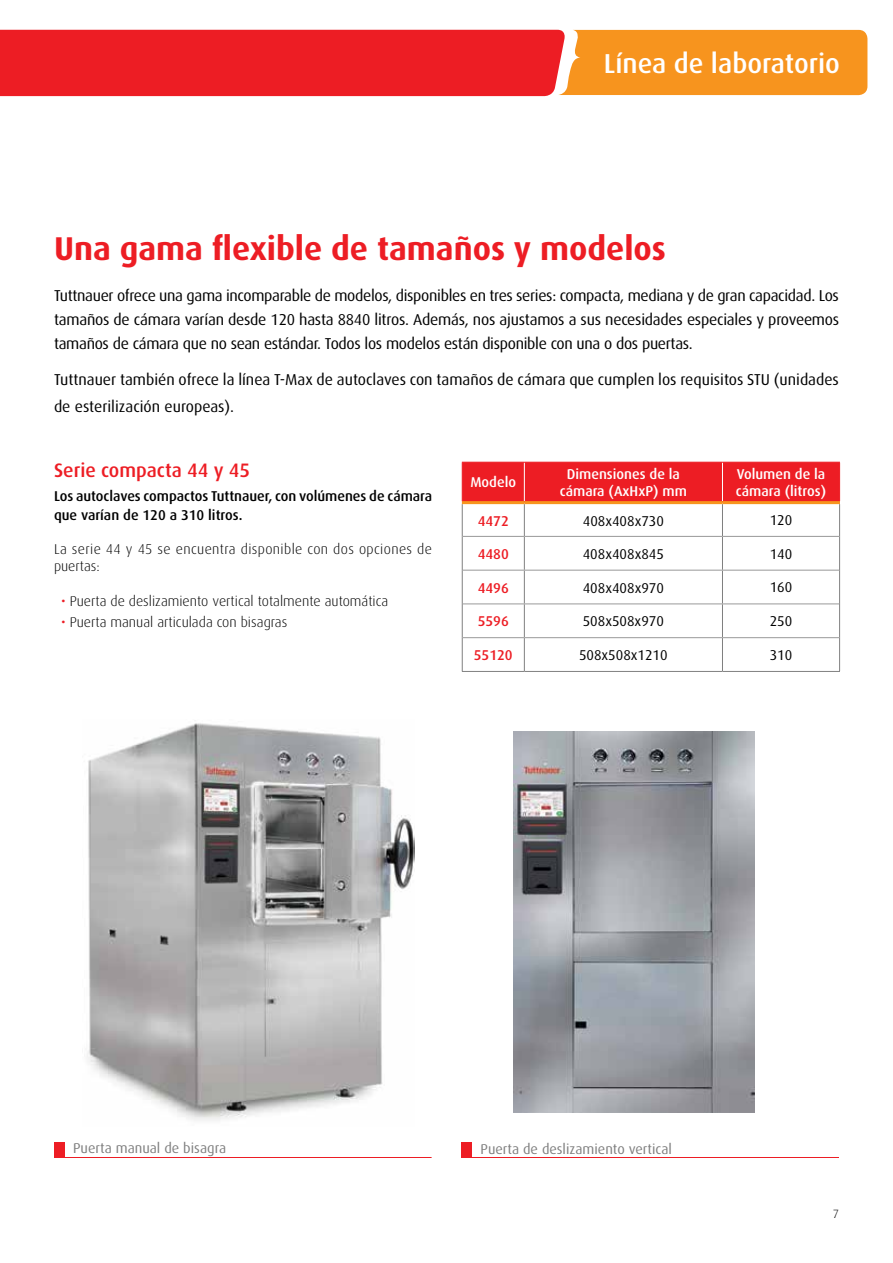
<style>
.page{position:relative;width:893px;height:1263px;background:#fff}
.page>*{position:absolute;margin:0;border:0;box-sizing:border-box;transform-origin:0 0}
.t1{font:700 33px "Dax";color:#ed1d24}
.t2{font:500 27.45px "Dax";color:#fff}
.t3{font:500 19.5px "Dax";color:#ed1d24}
.t4{font:15.75px/24px "Dax";color:#000;text-align:justify}
.t5{font:300 14.25px "Dax";color:#000}
.t6{font:500 14.25px/19.5px "Dax";letter-spacing:-.005em;color:#000}
.t7{font:14.25px "Dax";color:#000}
.t8{font:500 14.25px/17.1px "Dax";color:#fff;text-align:center}
.t9{font:300 14.25px/17.1px "Dax";letter-spacing:.025em;color:#000}
.t10{font:14.25px "Dax";color:#808080}
.t11{font:500 14.25px "Dax";color:#ed1d24}
.t12{font:300 12px "Dax";color:#000}
.s1{font-weight:400;color:#ed1d24}
</style>
<div class="page">
<svg style="left:0;top:30px;width:867px;height:66px;background:#f04926"></svg>
<img style="left:87px;top:723px;width:327px;height:398px">
<img style="left:513px;top:732px;width:241px;height:380px">
<hr style="left:54px;top:1157px;width:378px;height:1px;background:#ed1d24">
<div style="left:54px;top:1142px;width:10px;height:16px;background:#ed1d24"></div>
<hr style="left:461px;top:1157px;width:378px;height:1px;background:#ed1d24">
<div style="left:461px;top:1142px;width:11px;height:16px;background:#ed1d24"></div>
<div style="left:463px;top:463px;width:376px;height:38px;background:#ed1d24"></div>
<hr style="left:524px;top:537px;width:1px;height:33px;background:#808080">
<hr style="left:722px;top:537px;width:1px;height:33px;background:#808080">
<hr style="left:524px;top:570px;width:1px;height:33px;background:#808080">
<hr style="left:722px;top:570px;width:1px;height:33px;background:#808080">
<hr style="left:524px;top:604px;width:1px;height:33px;background:#808080">
<hr style="left:722px;top:604px;width:1px;height:33px;background:#808080">
<hr style="left:524px;top:638px;width:1px;height:33px;background:#808080">
<hr style="left:722px;top:638px;width:1px;height:33px;background:#808080">
<hr style="left:462px;top:536px;width:1px;height:34px;background:#808080">
<hr style="left:839px;top:536px;width:1px;height:34px;background:#808080">
<hr style="left:462px;top:570px;width:1px;height:34px;background:#808080">
<hr style="left:839px;top:570px;width:1px;height:34px;background:#808080">
<hr style="left:462px;top:604px;width:1px;height:34px;background:#808080">
<hr style="left:839px;top:604px;width:1px;height:34px;background:#808080">
<hr style="left:462px;top:638px;width:1px;height:33px;background:#808080">
<hr style="left:839px;top:638px;width:1px;height:33px;background:#808080">
<hr style="left:462px;top:671px;width:62px;height:1px;background:#808080">
<hr style="left:524px;top:671px;width:198px;height:1px;background:#808080">
<hr style="left:722px;top:671px;width:118px;height:1px;background:#808080">
<hr style="left:463px;top:570px;width:61px;height:1px;background:#999">
<hr style="left:524px;top:570px;width:198px;height:1px;background:#999">
<hr style="left:722px;top:570px;width:117px;height:1px;background:#999">
<hr style="left:463px;top:603px;width:61px;height:1px;background:#999">
<hr style="left:524px;top:603px;width:198px;height:1px;background:#999">
<hr style="left:722px;top:603px;width:117px;height:1px;background:#999">
<hr style="left:463px;top:637px;width:61px;height:1px;background:#999">
<hr style="left:524px;top:637px;width:198px;height:1px;background:#999">
<hr style="left:722px;top:637px;width:117px;height:1px;background:#999">
<hr style="left:524px;top:463px;width:1px;height:38px;background:#fff">
<hr style="left:722px;top:463px;width:1px;height:38px;background:#fff">
<hr style="left:462px;top:504px;width:1px;height:32px;background:#808080">
<hr style="left:524px;top:504px;width:1px;height:32px;background:#808080">
<hr style="left:722px;top:504px;width:1px;height:32px;background:#808080">
<hr style="left:839px;top:504px;width:1px;height:32px;background:#808080">
<hr style="left:463px;top:536px;width:61px;height:1px;background:#999">
<hr style="left:524px;top:536px;width:198px;height:1px;background:#999">
<hr style="left:722px;top:536px;width:117px;height:1px;background:#999">
<hr style="left:462px;top:501px;width:62px;height:3px;background:#f7941e">
<hr style="left:524px;top:501px;width:198px;height:3px;background:#f7941e">
<hr style="left:722px;top:501px;width:118px;height:3px;background:#f7941e">
<hr style="left:462px;top:463px;width:1px;height:38px;background:#ed1d24">
<hr style="left:462px;top:462px;width:62px;height:1px;background:#ed1d24">
<hr style="left:524px;top:462px;width:198px;height:1px;background:#ed1d24">
<hr style="left:722px;top:462px;width:118px;height:1px;background:#ed1d24">
<hr style="left:839px;top:463px;width:1px;height:38px;background:#ed1d24">
<h2 class="t2" style="left:604px;top:48px;width:238px">Línea de laboratorio</h2>
<h1 class="t1" style="left:54px;top:230px;width:614px">Una gama flexible de tamaños y modelos</h1>
<p class="t4" style="left:54px;top:284px;width:787px">Tuttnauer ofrece una gama incomparable de modelos, disponibles en tres series: compacta, mediana y de gran capacidad. Los tamaños de cámara varían desde 120 hasta 8840 litros. Además, nos ajustamos a sus necesidades especiales y proveemos tamaños de cámara que no sean estándar. Todos los modelos están disponible con una o dos puertas.</p>
<p class="t4" style="left:54px;top:366px;width:786px;line-height:27px">Tuttnauer también ofrece la línea T-Max de autoclaves con tamaños de cámara que cumplen los requisitos STU (unidades de esterilización europeas).</p>
<p class="t3" style="left:54px;top:459px;width:198px">Serie compacta 44 y 45</p>
<p class="t6" style="left:54px;top:486px;width:380px">Los autoclaves compactos Tuttnauer, con volúmenes de cámara que varían de 120 a 310 litros.</p>
<p class="t9" style="left:54px;top:541px;width:379px">La serie 44 y 45 se encuentra disponible con dos opciones de puertas:</p>
<p class="t5" style="left:61px;top:593px;width:329px"><span class="s1">•</span> Puerta de deslizamiento vertical totalmente automática</p>
<p class="t5" style="left:61px;top:614px;width:228px"><span class="s1">•</span> Puerta manual articulada con bisagras</p>
<p class="t8" style="left:470px;top:474px;width:47px">Modelo</p>
<p class="t8" style="left:560px;top:465px;width:129px">Dimensiones de la cámara (AxHxP) mm</p>
<p class="t8" style="left:736px;top:465px;width:92px;text-align:left">Volumen de la cámara (litros)</p>
<p class="t11" style="left:478px;top:513px;width:33px">4472</p>
<p class="t7" style="left:583px;top:513px;width:83px">408x408x730</p>
<p class="t7" style="left:770px;top:513px;width:24px">120</p>
<p class="t11" style="left:478px;top:546px;width:33px">4480</p>
<p class="t7" style="left:583px;top:546px;width:83px">408x408x845</p>
<p class="t7" style="left:770px;top:546px;width:24px">140</p>
<p class="t11" style="left:478px;top:580px;width:33px">4496</p>
<p class="t7" style="left:583px;top:580px;width:83px">408x408x970</p>
<p class="t7" style="left:770px;top:580px;width:24px">160</p>
<p class="t11" style="left:478px;top:613px;width:33px">5596</p>
<p class="t7" style="left:583px;top:613px;width:83px">508x508x970</p>
<p class="t7" style="left:770px;top:613px;width:24px">250</p>
<p class="t11" style="left:474px;top:647px;width:40px">55120</p>
<p class="t7" style="left:579px;top:647px;width:90px">508x508x1210</p>
<p class="t7" style="left:770px;top:647px;width:24px">310</p>
<p class="t10" style="left:73px;top:1140px;width:154px">Puerta manual de bisagra</p>
<p class="t10" style="left:481px;top:1141px;width:193px">Puerta de deslizamiento vertical</p>
<p class="t12" style="left:833px;top:1207px;width:8px">7</p>
</div>
